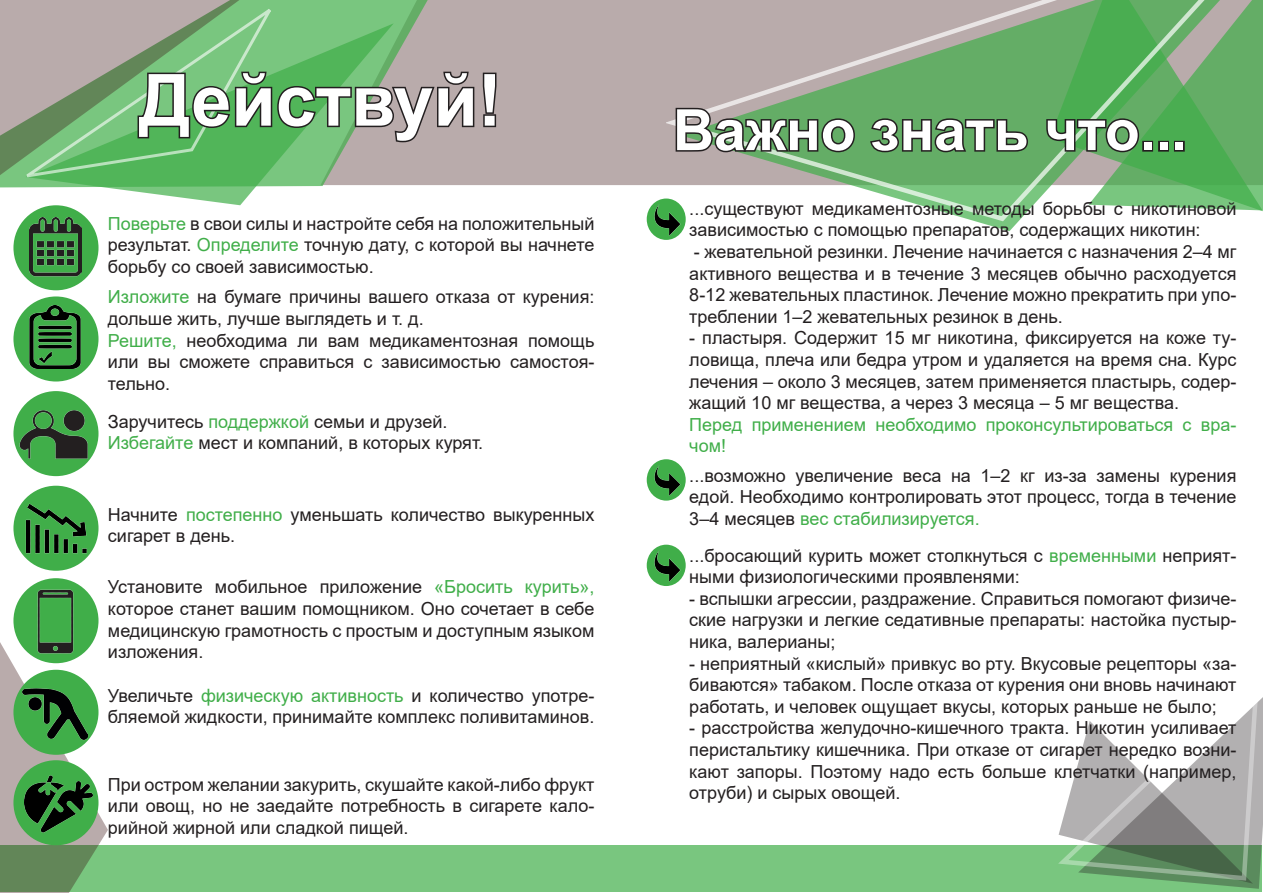
<style>
.page{position:relative;width:1263px;height:893px;background:#fff}
.page>*{position:absolute;margin:0;border:0;box-sizing:border-box;transform-origin:0 0}
.t1{font:700 72px "Arial";color:#fff}
.t2{font:700 57px "Arial";color:#fff}
.t3{font:18px/21.6px "Arial";color:#231f20;text-align:justify}
.t4{font:18px/21.6px "Arial";color:#40ae49}
.s1{color:#40ae49}
</style>
<div class="page">
<div style="left:526px;top:0;width:141px;height:185px;background:#b9abab"></div>
<svg style="left:0;top:0;width:526px;height:188px;background:#bcb1af"></svg>
<div style="left:1px;top:845px;width:1261px;height:47px;background:#79c67f"></div>
<svg style="left:26px;top:183px;width:368px;height:22px"></svg>
<svg style="left:0;top:637px;width:108px;height:256px"></svg>
<svg style="left:667px;top:0;width:378px;height:224px;background:#a5bba0"></svg>
<svg style="left:1058px;top:697px;width:205px;height:192px"></svg>
<svg style="left:0;top:0;width:498px;height:183px;background:#84aa81"></svg>
<svg style="left:674px;top:106px;width:182px;height:48px;background:#61805f"></svg>
<svg style="left:868px;top:116px;width:162px;height:38px;background:#4c794c"></svg>
<svg style="left:1045px;top:0;width:218px;height:211px;background:#6caf6e"></svg>
<div style="left:1142px;top:141px;width:11px;height:11px;border:3px solid #231f20"></div>
<div style="left:1158px;top:141px;width:11px;height:11px;border:3px solid #231f20"></div>
<div style="left:1174px;top:141px;width:11px;height:11px;border:3px solid #231f20"></div>
<div style="left:13px;top:205px;width:86px;height:85px;background:#40ae49;border-radius:50%"></div>
<img style="left:30px;top:217px;width:51px;height:60px">
<div style="left:13px;top:391px;width:86px;height:85px;background:#40ae49;border-radius:50%"></div>
<img style="left:17px;top:397px;width:74px;height:75px">
<div style="left:13px;top:296px;width:86px;height:85px;background:#40ae49;border-radius:50%"></div>
<img style="left:26px;top:306px;width:58px;height:62px">
<div style="left:13px;top:486px;width:86px;height:85px;background:#40ae49;border-radius:50%"></div>
<img style="left:23px;top:503px;width:66px;height:53px">
<div style="left:13px;top:578px;width:86px;height:85px;background:#40ae49;border-radius:50%"></div>
<img style="left:21px;top:587px;width:69px;height:69px">
<div style="left:13px;top:670px;width:86px;height:85px;background:#40ae49;border-radius:50%"></div>
<img style="left:23px;top:682px;width:65px;height:63px">
<div style="left:13px;top:760px;width:86px;height:85px;background:#40ae49;border-radius:50%"></div>
<img style="left:25px;top:770px;width:67px;height:68px">
<div style="left:647px;top:199px;width:39px;height:41px;background:#40ae49;border-radius:50%"></div>
<img style="left:652px;top:204px;width:31px;height:31px">
<div style="left:647px;top:459px;width:39px;height:42px;background:#40ae49;border-radius:50%"></div>
<img style="left:652px;top:465px;width:31px;height:31px">
<div style="left:647px;top:545px;width:39px;height:41px;background:#40ae49;border-radius:50%"></div>
<img style="left:652px;top:550px;width:31px;height:31px">
<p class="t1" style="left:139px;top:50px;width:364px">Действуй!</p>
<p class="t3" style="left:108px;top:212px;width:488px"><span class="s1">Поверьте</span> в свои силы и настройте себя на положительный результат. <span class="s1">Определите</span> точную дату, с которой вы начнете борьбу со своей зависимостью.</p>
<p class="t3" style="left:108px;top:286px;width:488px"><span class="s1">Изложите</span> на бумаге причины вашего отказа от курения: дольше жить, лучше выглядеть и т. д.</p>
<p class="t3" style="left:108px;top:329px;width:488px"><span class="s1">Решите,</span> необходима ли вам медикаментозная помощь или вы сможете справиться с зависимостью самостоя&shy;тельно.</p>
<p class="t3" style="left:108px;top:410px;width:341px">Заручитесь <span class="s1">поддержкой</span> семьи и друзей.</p>
<p class="t3" style="left:108px;top:432px;width:377px"><span class="s1">Избегайте</span> мест и компаний, в которых курят.</p>
<p class="t3" style="left:108px;top:503px;width:488px">Начните <span class="s1">постепенно</span> уменьшать количество выкуренных сигарет в день.</p>
<p class="t3" style="left:108px;top:576px;width:488px">Установите мобильное приложение <span class="s1">«Бросить курить», </span>которое станет вашим помощником. Оно сочетает в себе медицинскую грамотность с простым и доступным языком изложения.</p>
<p class="t3" style="left:108px;top:685px;width:488px">Увеличьте <span class="s1">физическую активность</span> и количество употре&shy;бляемой жидкости, принимайте комплекс поливитаминов.</p>
<p class="t3" style="left:108px;top:774px;width:488px">При остром желании закурить, скушайте какой-либо фрукт или овощ, но не заедайте потребность в сигарете кало&shy;рийной жирной или сладкой пищей.</p>
<p class="t2" style="left:673px;top:90px;width:516px">Важно знать что...</p>
<p class="t3" style="left:689px;top:197px;width:549px">...существуют медикаментозные методы борьбы с никотиновой зависимостью с помощью препаратов, содержащих никотин:</p>
<p class="t3" style="left:689px;top:241px;width:549px">- жевательной резинки. Лечение начинается с назначения 2–4 мг активного вещества и в течение 3 месяцев обычно расходуется 8-12 жевательных пластинок. Лечение можно прекратить при упо&shy;треблении 1–2 жевательных резинок в день.</p>
<p class="t3" style="left:689px;top:327px;width:549px">- пластыря. Содержит 15 мг никотина, фиксируется на коже ту&shy;ловища, плеча или бедра утром и удаляется на время сна. Курс лечения – около 3 месяцев, затем применяется пластырь, содер&shy;жащий 10 мг вещества, а через 3 месяца – 5 мг вещества.</p>
<p class="t4" style="left:689px;top:413px;width:549px">Перед применением необходимо проконсультироваться с вра&shy;чом!</p>
<p class="t3" style="left:689px;top:465px;width:549px">...возможно увеличение веса на 1–2 кг из-за замены курения едой. Необходимо контролировать этот процесс, тогда в течение 3–4 месяцев <span class="s1">вес стабилизируется.</span></p>
<p class="t3" style="left:689px;top:544px;width:549px">...бросающий курить может столкнуться с <span class="s1">временными</span> неприят&shy;ными физиологическими проявленями:</p>
<p class="t3" style="left:689px;top:588px;width:549px">- вспышки агрессии, раздражение. Справиться помогают физиче&shy;ские нагрузки и легкие седативные препараты: настойка пустыр&shy;ника, валерианы;</p>
<p class="t3" style="left:689px;top:652px;width:549px">- неприятный «кислый» привкус во рту. Вкусовые рецепторы «за&shy;биваются» табаком. После отказа от курения они вновь начинают работать, и человек ощущает вкусы, которых раньше не было;</p>
<p class="t3" style="left:689px;top:717px;width:549px">- расстройства желудочно-кишечного тракта. Никотин усиливает перистальтику кишечника. При отказе от сигарет нередко возни&shy;кают запоры. Поэтому надо есть больше клетчатки (например, отруби) и сырых овощей.</p>
</div>
